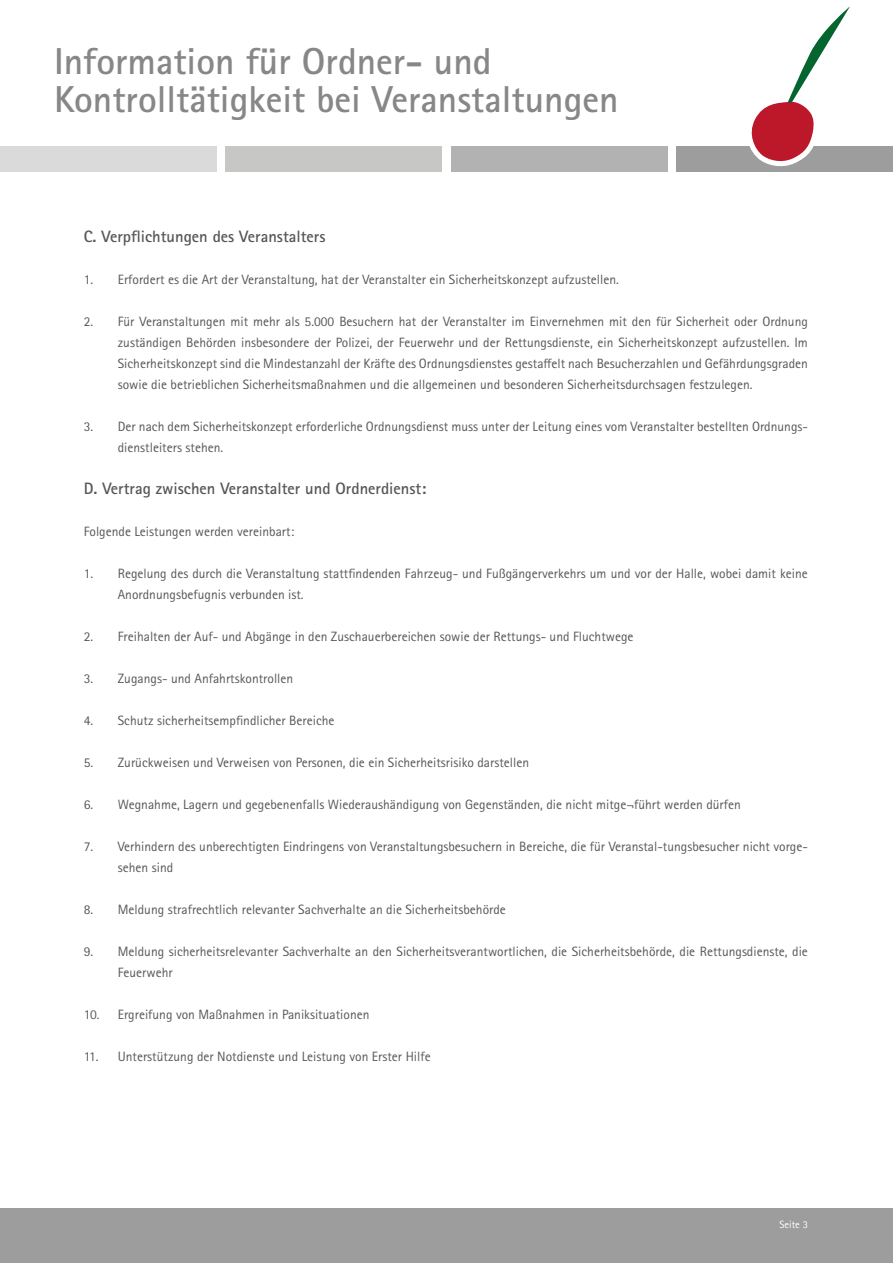
<style>
.page{position:relative;width:893px;height:1263px;background:#fff}
.page>*{position:absolute;margin:0;border:0;box-sizing:border-box;transform-origin:0 0}
.t1{font:700 37.5px/37.5px "Rotis Sans Serif Pro";color:#878787}
.t2{font:700 16.5px "Rotis Sans Serif Pro";color:#575756}
.t3{font:13.5px/21px "Rotis Sans Serif Pro";color:#575756}
.t4{font:10.5px "Rotis Sans Serif Pro";color:#fff}
</style>
<div class="page">
<div style="left:0;top:1209px;width:893px;height:54px;background:#9d9d9d"></div>
<div style="left:225px;top:147px;width:217px;height:25px;background:#c7c7c6"></div>
<div style="left:0;top:147px;width:217px;height:25px;background:#dadada"></div>
<div style="left:451px;top:147px;width:217px;height:25px;background:#b2b2b2"></div>
<div style="left:676px;top:147px;width:217px;height:25px;background:#9d9d9d"></div>
<svg style="left:737px;top:6px;width:113px;height:161px"></svg>
<h1 class="t1" style="left:54px;top:42px;width:566px">Information für Ordner- und<br>Kontrolltätigkeit bei Veranstaltungen</h1>
<p class="t2" style="left:84px;top:226px;width:243px">C. Verpflichtungen des Veranstalters</p>
<p class="t3" style="left:84px;top:269px;width:537px">1. Erfordert es die Art der Veranstaltung, hat der Veranstalter ein Sicherheitskonzept aufzustellen.</p>
<p class="t3" style="left:118px;top:311px;width:692px;text-align:justify;text-indent:-34px">2. Für Veranstaltungen mit mehr als 5.000 Besuchern hat der Veranstalter im Einvernehmen mit den für Sicherheit oder Ordnung zuständigen Behörden insbesondere der Polizei, der Feuerwehr und der Rettungsdienste, ein Sicherheitskonzept aufzustellen. Im Sicherheitskonzept sind die Mindestanzahl der Kräfte des Ordnungsdienstes gestaffelt nach Besucherzahlen und Gefährdungsgraden sowie die betrieblichen Sicherheitsmaßnahmen und die allgemeinen und besonderen Sicherheitsdurchsagen festzulegen.</p>
<p class="t3" style="left:118px;top:416px;width:692px;text-indent:-34px">3. Der nach dem Sicherheitskonzept erforderliche Ordnungsdienst muss unter der Leitung eines vom Veranstalter bestellten Ordnungs&shy;dienstleiters stehen.</p>
<p class="t2" style="left:84px;top:478px;width:344px">D. Vertrag zwischen Veranstalter und Ordnerdienst:</p>
<p class="t3" style="left:84px;top:521px;width:212px">Folgende Leistungen werden vereinbart:</p>
<p class="t3" style="left:118px;top:563px;width:692px;text-indent:-34px">1. Regelung des durch die Veranstaltung stattfindenden Fahrzeug- und Fußgängerverkehrs um und vor der Halle, wobei damit keine<br>Anordnungsbefugnis verbunden ist.</p>
<p class="t3" style="left:84px;top:626px;width:551px">2. Freihalten der Auf- und Abgänge in den Zuschauerbereichen sowie der Rettungs- und Fluchtwege</p>
<p class="t3" style="left:84px;top:668px;width:211px">3. Zugangs- und Anfahrtskontrollen</p>
<p class="t3" style="left:84px;top:710px;width:252px">4. Schutz sicherheitsempfindlicher Bereiche</p>
<p class="t3" style="left:84px;top:752px;width:447px">5. Zurückweisen und Verweisen von Personen, die ein Sicherheitsrisiko darstellen</p>
<p class="t3" style="left:84px;top:794px;width:659px">6. Wegnahme, Lagern und gegebenenfalls Wiederaushändigung von Gegenständen, die nicht mitge¬führt werden dürfen</p>
<p class="t3" style="left:118px;top:836px;width:692px;text-indent:-34px">7. Verhindern des unberechtigten Eindringens von Veranstaltungsbesuchern in Bereiche, die für Veranstal-tungsbesucher nicht vorge&shy;sehen sind</p>
<p class="t3" style="left:84px;top:899px;width:424px">8. Meldung strafrechtlich relevanter Sachverhalte an die Sicherheitsbehörde</p>
<p class="t3" style="left:118px;top:941px;width:692px;text-indent:-34px">9. Meldung sicherheitsrelevanter Sachverhalte an den Sicherheitsverantwortlichen, die Sicherheitsbehörde, die Rettungsdienste, die<br>Feuerwehr</p>
<p class="t3" style="left:84px;top:1004px;width:287px">10. Ergreifung von Maßnahmen in Paniksituationen</p>
<p class="t3" style="left:84px;top:1046px;width:348px">11. Unterstützung der Notdienste und Leistung von Erster Hilfe</p>
<p class="t4" style="left:780px;top:1218px;width:30px">Seite 3</p>
</div>
